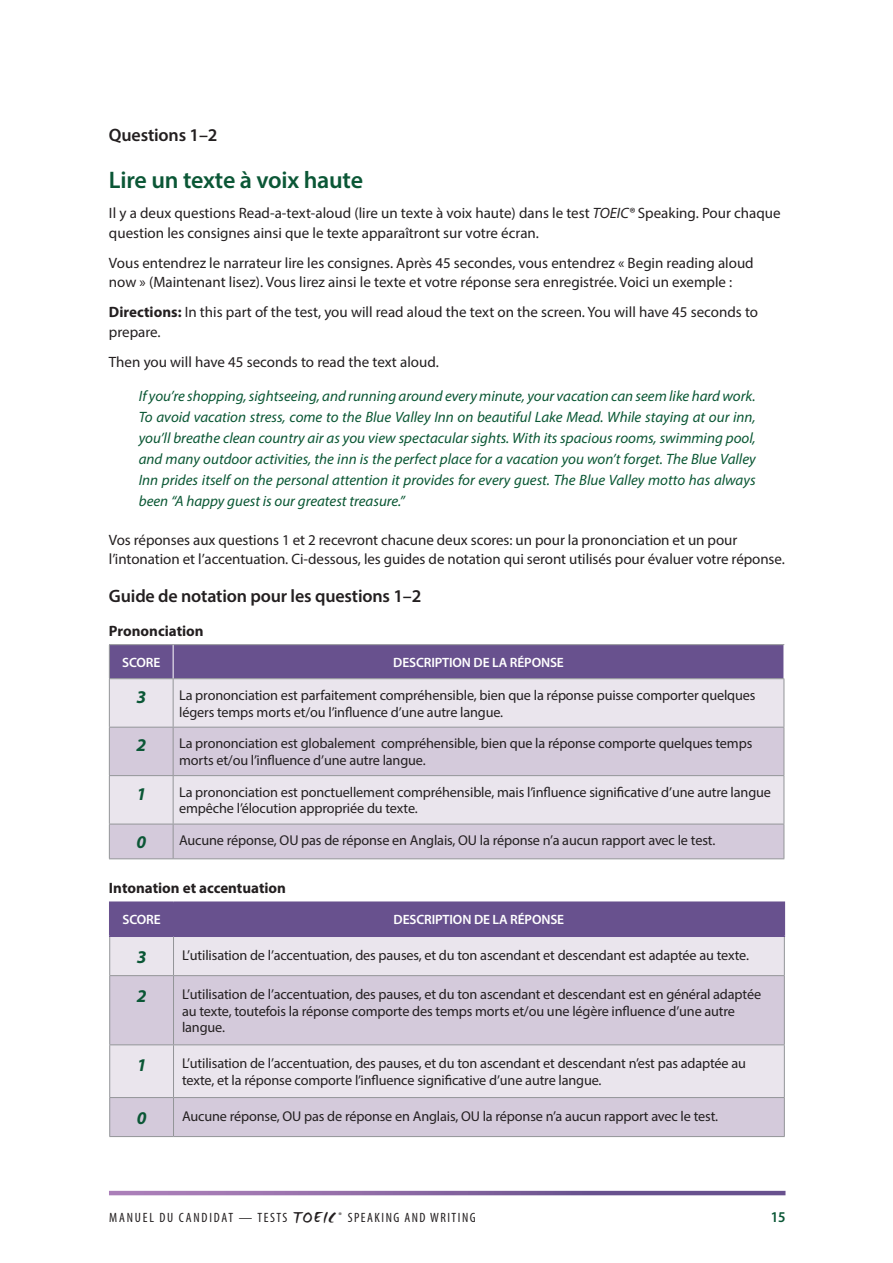
<style>
.page{position:relative;width:893px;height:1263px;background:#fff}
.page>*{position:absolute;margin:0;border:0;box-sizing:border-box;transform-origin:0 0}
.H2{font:600 24px "Myriad Pro";letter-spacing:-.01em;color:#0b5736}
.H3{font:600 18px "Myriad Pro";letter-spacing:-.01em;color:#231f20}
.Table-number{font:italic 700 18px "Myriad Pro";color:#0b5736}
.t1{font:15px/19.5px "Myriad Pro";color:#231f20}
.Question-Example{font:italic 15px/21px "Myriad Pro";color:#0a5734;text-align:justify}
.t2{font:700 15px "Myriad Pro";color:#231f20}
.t3{font:600 semi-condensed 15px "Myriad Pro";color:#0b5736}
.Table-text{font:14.25px/16.5px "Myriad Pro";letter-spacing:-.01em;color:#231f20}
.Table-header{font:600 13.5px "Myriad Pro";letter-spacing:-.01em;color:#fff}
.t4{font:condensed 13.5px "Myriad Pro";letter-spacing:.11em;color:#231f20}
.s1{font-style:italic}
.s2{font-weight:700}
.s3{font-family:"WC Mano Negra Bta";font-stretch:normal;font-size:18px}
</style>
<div class="page">
<svg style="left:109px;top:1191px;width:676px;height:4px"></svg>
<div style="left:110px;top:645px;width:674px;height:33px;background:#68518e"></div>
<div style="left:110px;top:679px;width:674px;height:48px;background:#eae5ed"></div>
<svg style="left:110px;top:728px;width:674px;height:130px;fill:#d4cadb"></svg>
<hr style="left:109px;top:644px;width:64px;height:1px;background:#939598">
<hr style="left:109px;top:645px;width:1px;height:33px;background:#939598">
<hr style="left:173px;top:644px;width:611px;height:1px;background:#939598">
<hr style="left:109px;top:678px;width:64px;height:1px;background:#939598">
<hr style="left:109px;top:679px;width:1px;height:48px;background:#939598">
<hr style="left:173px;top:678px;width:611px;height:1px;background:#939598">
<hr style="left:173px;top:679px;width:1px;height:48px;background:#939598">
<hr style="left:784px;top:679px;width:1px;height:48px;background:#939598">
<hr style="left:109px;top:727px;width:64px;height:1px;background:#939598">
<hr style="left:109px;top:727px;width:1px;height:48px;background:#939598">
<hr style="left:173px;top:727px;width:611px;height:1px;background:#939598">
<hr style="left:173px;top:727px;width:1px;height:48px;background:#939598">
<hr style="left:784px;top:727px;width:1px;height:48px;background:#939598">
<hr style="left:109px;top:775px;width:64px;height:1px;background:#939598">
<hr style="left:109px;top:776px;width:1px;height:48px;background:#939598">
<hr style="left:173px;top:775px;width:611px;height:1px;background:#939598">
<hr style="left:173px;top:776px;width:1px;height:48px;background:#939598">
<hr style="left:784px;top:776px;width:1px;height:48px;background:#939598">
<hr style="left:109px;top:824px;width:64px;height:1px;background:#939598">
<hr style="left:109px;top:824px;width:1px;height:34px;background:#939598">
<hr style="left:173px;top:824px;width:611px;height:1px;background:#939598">
<hr style="left:173px;top:824px;width:1px;height:34px;background:#939598">
<hr style="left:784px;top:824px;width:1px;height:34px;background:#939598">
<hr style="left:109px;top:858px;width:64px;height:1px;background:#939598">
<hr style="left:173px;top:858px;width:611px;height:1px;background:#939598">
<hr style="left:173px;top:645px;width:1px;height:33px;background:#fff">
<div style="left:110px;top:903px;width:674px;height:32px;background:#68518e"></div>
<div style="left:110px;top:937px;width:674px;height:38px;background:#eae5ed"></div>
<svg style="left:110px;top:976px;width:674px;height:160px;fill:#d4cadb"></svg>
<hr style="left:109px;top:937px;width:1px;height:38px;background:#939598">
<hr style="left:173px;top:937px;width:1px;height:38px;background:#939598">
<hr style="left:784px;top:937px;width:1px;height:38px;background:#939598">
<hr style="left:109px;top:975px;width:65px;height:1px;background:#939598">
<hr style="left:109px;top:976px;width:1px;height:68px;background:#939598">
<hr style="left:174px;top:975px;width:611px;height:1px;background:#939598">
<hr style="left:173px;top:976px;width:1px;height:68px;background:#939598">
<hr style="left:784px;top:976px;width:1px;height:68px;background:#939598">
<hr style="left:109px;top:1044px;width:65px;height:1px;background:#939598">
<hr style="left:109px;top:1045px;width:1px;height:52px;background:#939598">
<hr style="left:174px;top:1044px;width:611px;height:1px;background:#939598">
<hr style="left:173px;top:1045px;width:1px;height:52px;background:#939598">
<hr style="left:784px;top:1045px;width:1px;height:52px;background:#939598">
<hr style="left:109px;top:1097px;width:65px;height:1px;background:#939598">
<hr style="left:109px;top:1098px;width:1px;height:38px;background:#939598">
<hr style="left:174px;top:1097px;width:611px;height:1px;background:#939598">
<hr style="left:173px;top:1098px;width:1px;height:38px;background:#939598">
<hr style="left:784px;top:1098px;width:1px;height:38px;background:#939598">
<hr style="left:109px;top:1136px;width:65px;height:1px;background:#939598">
<hr style="left:174px;top:1136px;width:611px;height:1px;background:#939598">
<hr style="left:109px;top:903px;width:1px;height:32px;background:#68518e">
<hr style="left:109px;top:901px;width:65px;height:2px;background:#68518e">
<hr style="left:109px;top:935px;width:65px;height:2px;background:#68518e">
<hr style="left:173px;top:903px;width:1px;height:32px;background:#68518e">
<hr style="left:174px;top:901px;width:611px;height:2px;background:#68518e">
<hr style="left:784px;top:903px;width:1px;height:32px;background:#68518e">
<hr style="left:174px;top:935px;width:611px;height:2px;background:#68518e">
<h4 class="H3" style="left:109px;top:124px;width:110px">Questions 1–2</h4>
<h3 class="H2" style="left:109px;top:165px;width:256px">Lire un texte à voix haute</h3>
<p class="t1" style="left:109px;top:203px;width:673px">Il y a deux questions Read-a-text-aloud (lire un texte à voix haute) dans le test <span class="s1">TOEIC®</span> Speaking. Pour chaque question les consignes ainsi que le texte apparaîtront sur votre écran.</p>
<p class="t1" style="left:109px;top:253px;width:646px">Vous entendrez le narrateur lire les consignes. Après 45 secondes, vous entendrez « Begin reading aloud now » (Maintenant lisez). Vous lirez ainsi le texte et votre réponse sera enregistrée. Voici un exemple :</p>
<p class="t1" style="left:109px;top:302px;width:651px"><span class="s2">Directions:</span> In this part of the test, you will read aloud the text on the screen. You will have 45 seconds to prepare.</p>
<p class="t1" style="left:109px;top:352px;width:331px">Then you will have 45 seconds to read the text aloud.</p>
<p class="Question-Example" style="left:139px;top:385px;width:619px">If you’re shopping, sightseeing, and running around every minute, your vacation can seem like hard work.<br>To avoid vacation stress, come to the Blue Valley Inn on beautiful Lake Mead. While staying at our inn, you’ll breathe clean country air as you view spectacular sights. With its spacious rooms, swimming pool, and many outdoor activities, the inn is the perfect place for a vacation you won’t forget. The Blue Valley Inn prides itself on the personal attention it provides for every guest. The Blue Valley motto has always been “A happy guest is our greatest treasure.”</p>
<p class="t1" style="left:109px;top:529px;width:677px">Vos réponses aux questions 1 et 2 recevront chacune deux scores: un pour la prononciation et un pour l’intonation et l’accentuation. Ci-dessous, les guides de notation qui seront utilisés pour évaluer votre réponse.</p>
<h4 class="H3" style="left:109px;top:584px;width:314px">Guide de notation pour les questions 1–2</h4>
<h4 class="t2" style="left:109px;top:621px;width:96px">Prononciation</h4>
<p class="Table-header" style="left:122px;top:654px;width:40px">SCORE</p>
<p class="Table-header" style="left:393px;top:654px;width:172px">DESCRIPTION DE LA RÉPONSE</p>
<p class="Table-number" style="left:136px;top:685px;width:11px">3</p>
<p class="Table-text" style="left:179px;top:687px;width:578px">La prononciation est parfaitement compréhensible, bien que la réponse puisse comporter quelques légers temps morts et/ou l’influence d’une autre langue.</p>
<p class="Table-number" style="left:136px;top:733px;width:11px">2</p>
<p class="Table-text" style="left:179px;top:735px;width:575px">La prononciation est globalement compréhensible, bien que la réponse comporte quelques temps morts et/ou l’influence d’une autre langue.</p>
<p class="Table-number" style="left:136px;top:782px;width:11px">1</p>
<p class="Table-text" style="left:179px;top:784px;width:593px">La prononciation est ponctuellement compréhensible, mais l’influence significative d’une autre langue empêche l’élocution appropriée du texte.</p>
<p class="Table-number" style="left:136px;top:830px;width:11px">0</p>
<p class="Table-text" style="left:179px;top:832px;width:538px">Aucune réponse, OU pas de réponse en Anglais, OU la réponse n’a aucun rapport avec le test.</p>
<h4 class="t2" style="left:109px;top:878px;width:179px">Intonation et accentuation</h4>
<p class="Table-header" style="left:123px;top:911px;width:40px">SCORE</p>
<p class="Table-header" style="left:394px;top:911px;width:172px">DESCRIPTION DE LA RÉPONSE</p>
<p class="Table-number" style="left:137px;top:945px;width:11px">3</p>
<p class="Table-text" style="left:182px;top:947px;width:568px">L’utilisation de l’accentuation, des pauses, et du ton ascendant et descendant est adaptée au texte.</p>
<p class="Table-number" style="left:137px;top:984px;width:11px">2</p>
<p class="Table-text" style="left:182px;top:986px;width:581px">L’utilisation de l’accentuation, des pauses, et du ton ascendant et descendant est en général adaptée au texte, toutefois la réponse comporte des temps morts et/ou une légère influence d’une autre langue.</p>
<p class="Table-number" style="left:137px;top:1053px;width:11px">1</p>
<p class="Table-text" style="left:182px;top:1055px;width:565px">L’utilisation de l’accentuation, des pauses, et du ton ascendant et descendant n’est pas adaptée au texte, et la réponse comporte l’influence significative d’une autre langue.</p>
<p class="Table-number" style="left:137px;top:1106px;width:11px">0</p>
<p class="Table-text" style="left:182px;top:1108px;width:538px">Aucune réponse, OU pas de réponse en Anglais, OU la réponse n’a aucun rapport avec le test.</p>
<p class="t4" style="left:109px;top:1209px;width:368px">MANUEL DU CANDIDAT — TESTS <span class="s3">TOEIC</span> <sup>®</sup> SPEAKING AND WRITING</p>
<p class="t3" style="left:771px;top:1207px;width:16px">15</p>
</div>
